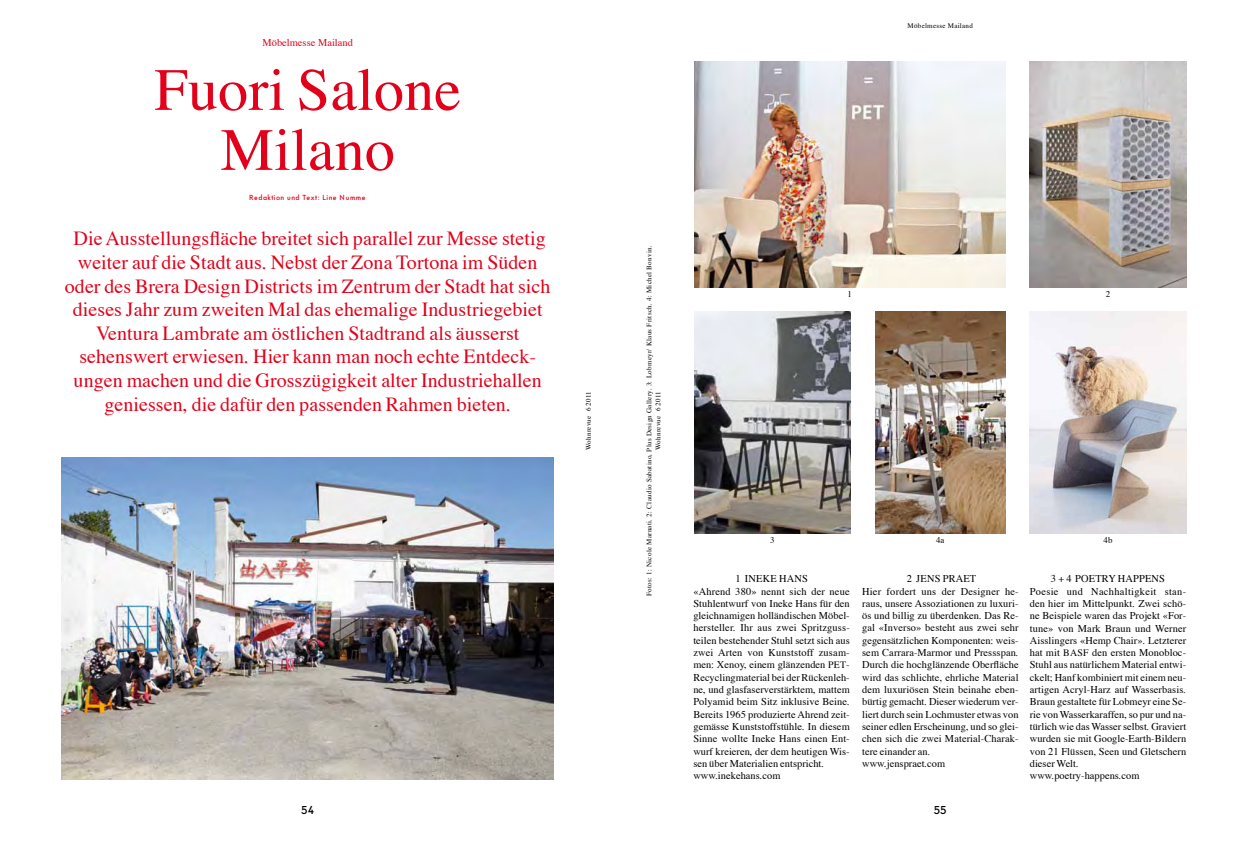
<style>
.page{position:relative;width:1248px;height:842px;background:#fff}
.page>*{position:absolute;margin:0;border:0;box-sizing:border-box;transform-origin:0 0}
.t1{font:60px/60px "Times WR";letter-spacing:.005em;color:#e2001a;text-align:center}
.t2{font:20px/23.6px "Times WR";letter-spacing:.005em;color:#e2001a;text-align:center}
.t3{font:12px "Urdorf PRL";color:#000}
.t4{font:10.4px/12.3px "Times WR";letter-spacing:.005em;color:#000}
.t5{font:10.4px "Times WR";letter-spacing:.005em;color:#e2001a}
.t6{font:8.8px "Times";color:#000}
.t7{font:7.7px "Urdorf PRL";letter-spacing:.06em;color:#e2001a}
.t8{font:7px/9px "Times WR";letter-spacing:.04em;color:#000;text-align:center}
.s1{font-size:9.8px}
</style>
<div class="page">
<img style="left:62px;top:458px;width:491px;height:321px">
<img style="left:694px;top:62px;width:311px;height:225px">
<img style="left:1029px;top:62px;width:156px;height:225px">
<img style="left:875px;top:312px;width:130px;height:221px">
<img style="left:1029px;top:312px;width:156px;height:221px">
<img style="left:694px;top:312px;width:156px;height:221px">
<p class="t5" style="left:262px;top:36px;width:92px">Möbelmesse Mailand</p>
<h1 class="t1" style="left:154px;top:59px;width:308px">Fuori Salone<br>Milano</h1>
<p class="t7" style="left:249px;top:193px;width:118px">Redaktion und Text: Line Numme</p>
<p class="t2" style="left:65px;top:227px;width:487px">Die Ausstellungsfläche breitet sich parallel zur Messe stetig weiter auf die Stadt aus. Nebst der Zona Tortona im Süden oder des Brera Design Districts im Zentrum der Stadt hat sich dieses Jahr zum zweiten Mal das ehemalige Industriegebiet Ventura Lambrate am östlichen Stadtrand als äusserst sehenswert erwiesen. Hier kann man noch echte Entdeck&shy;ungen machen und die Grosszügigkeit alter Industriehallen geniessen, die dafür den passenden Rahmen bieten.</p>
<p class="t8" style="left:584px;top:450px;width:60px;rotate:-90deg">Wohnrevue 6 2011</p>
<p class="t8" style="left:907px;top:21px;width:67px">Möbelmesse Mailand</p>
<p class="t8" style="left:644px;top:596px;width:352px;rotate:-90deg">Fotos: 1: Nicole Marnati. 2: Claudio Sabatino, Plus Design Gallery. 3: Lobmeyr/ Klaus Fritsch. 4: Michel Bonvin.<br>Wohnrevue 6 2011</p>
<p class="t6" style="left:847px;top:286px;width:6px">1</p>
<p class="t6" style="left:1105px;top:286px;width:6px">2</p>
<p class="t6" style="left:770px;top:532px;width:6px">3</p>
<p class="t6" style="left:936px;top:532px;width:10px">4a</p>
<p class="t6" style="left:1103px;top:532px;width:10px">4b</p>
<p class="t4" style="left:693px;top:572px;width:158px;text-indent:86px">Hans<br>«Ahrend 380» nennt sich der neue Stuhlentwurf von Ineke Hans für den gleichnamigen holländischen Möbel&shy;hersteller. Ihr aus zwei Spritzguss&shy;teilen bestehender Stuhl setzt sich aus zwei Arten von Kunststoff zusam&shy;men: Xenoy, einem glänzenden <span class="s1">PET</span>-Recyclingmaterial bei der Rückenleh&shy;ne, und glasfaserverstärktem, mattem Polyamid beim Sitz inklusive Beine.<br>Bereits 1965 produzierte Ahrend zeit&shy;gemässe Kunststoffstühle. In diesem Sinne wollte Ineke Hans einen Ent&shy;wurf kreieren, der dem heutigen Wis&shy;sen über Materialien entspricht. www.inekehans.com</p>
<p class="t4" style="left:735px;top:572px;width:16px">1 Ineke</p>
<p class="t4" style="left:906px;top:572px;width:17px">2 Jens</p>
<p class="t4" style="left:862px;top:572px;width:158px;text-indent:81px">Praet<br>Hier fordert uns der Designer he&shy;raus, unsere Assoziationen zu luxuri&shy;ös und billig zu überdenken. Das Re&shy;gal «Inverso» besteht aus zwei sehr gegensätzlichen Komponenten: weis&shy;sem Carrara-Marmor und Pressspan.<br>Durch die hochglänzende Oberfläche wird das schlichte, ehrliche Material dem luxuriösen Stein beinahe eben&shy;bürtig gemacht. Dieser wiederum ver&shy;liert durch sein Lochmuster etwas von seiner edlen Erscheinung, und so glei&shy;chen sich die zwei Material-Charak&shy;tere einander an.<br>www.jenspraet.com</p>
<p class="t4" style="left:1050px;top:573px;width:34px">3 + 4 Poetr</p>
<p class="t4" style="left:1029px;top:573px;width:158px;text-indent:79px">yhappens<br>Poesie und Nachhaltigkeit stan&shy;den hier im Mittelpunkt. Zwei schö&shy;ne Beispiele waren das Projekt «For&shy;tune» von Mark Braun und Werner<br>Aisslingers «Hemp Chair». Letzterer hat mit <span class="s1">BASF</span> den ersten Monobloc-<br>Stuhl aus natürlichem Material entwi&shy;ckelt; Hanf kombiniert mit einem neu&shy;artigen Acryl-Harz auf Wasserbasis.<br>Braun gestaltete für Lobmeyr eine Se&shy;rie von Wasserkaraffen, so pur und na&shy;türlich wie das Wasser selbst. Graviert wurden sie mit Google-Earth-Bildern von 21 Flüssen, Seen und Gletschern dieser Welt. www.poetry-happens.com</p>
<p class="t3" style="left:301px;top:803px;width:14px">54</p>
<p class="t3" style="left:933px;top:803px;width:15px">55</p>
</div>
